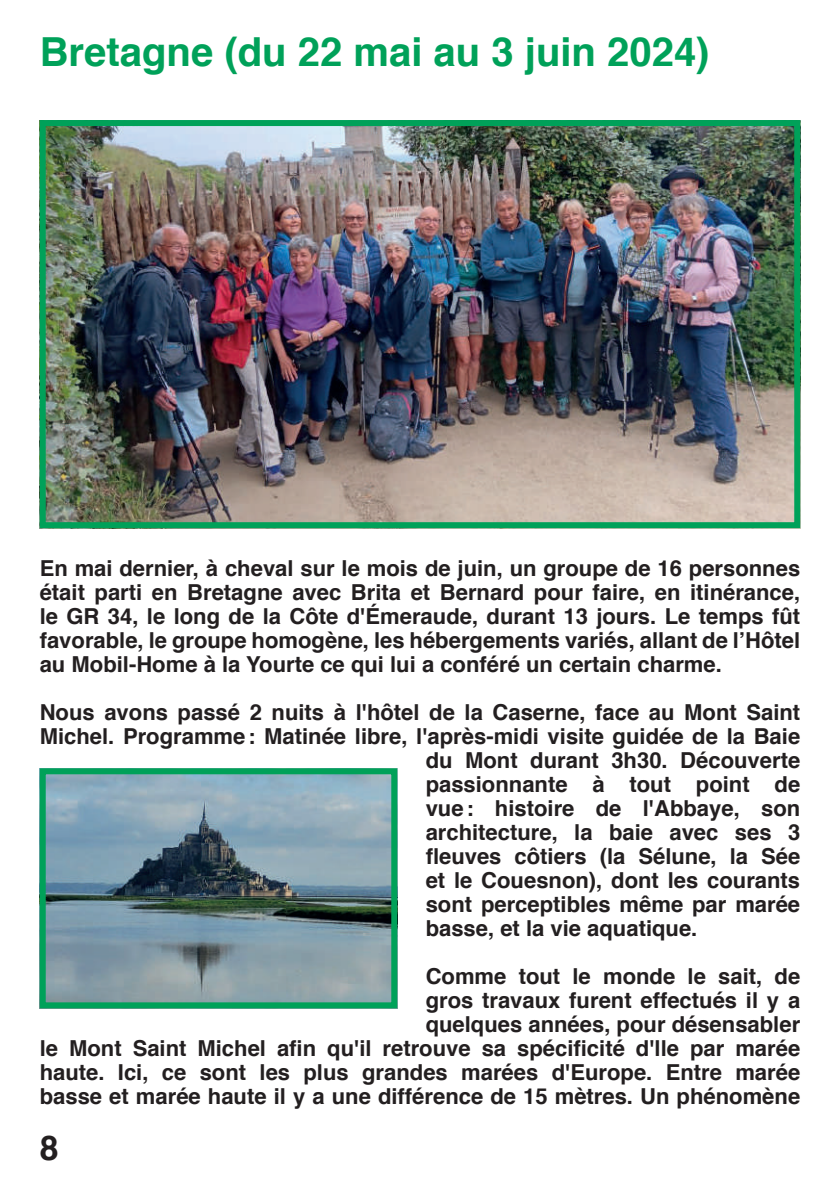
<style>
.page{position:relative;width:840px;height:1191px;background:#fff}
.page>*{position:absolute;margin:0;border:0;box-sizing:border-box;transform-origin:0 0}
.t1{font:700 40px "Helvetica";color:#00a159}
.t2{font:700 34px "Helvetica";color:#231f20}
.t3{font:700 22px/24px "Helvetica";color:#231f20;text-align:justify}
</style>
<div class="page">
<img style="left:47px;top:127px;width:745px;height:394px">
<div style="left:40px;top:120px;width:759px;height:408px;border:6px solid #00a159"></div>
<img style="left:47px;top:775px;width:343px;height:226px">
<div style="left:40px;top:768px;width:357px;height:240px;border:6px solid #00a159"></div>
<h1 class="t1" style="left:40px;top:20px;width:671px">Bretagne (du 22 mai au 3 juin 2024)</h1>
<p class="t3" style="left:40px;top:557px;width:761px">En mai dernier, à cheval sur le mois de juin, un groupe de 16 personnes était parti en Bretagne avec Brita et Bernard pour faire, en itinérance, le GR 34, le long de la Côte d'Émeraude, durant 13 jours. Le temps fût favorable, le groupe homogène, les hébergements variés, allant de l’Hôtel au Mobil-Home à la Yourte ce qui lui a conféré un certain charme.</p>
<p class="t3" style="left:40px;top:701px;width:761px">Nous avons passé 2 nuits à l'hôtel de la Caserne, face au Mont Saint</p>
<p class="t3" style="left:40px;top:725px;width:761px">Michel. Programme: Matinée libre, l'après-midi visite guidée de la Baie</p>
<p class="t3" style="left:425px;top:749px;width:376px">du Mont durant 3h30. Découverte</p>
<p class="t3" style="left:425px;top:773px;width:376px">passionnante à tout point de</p>
<p class="t3" style="left:425px;top:797px;width:376px">vue: histoire de l'Abbaye, son</p>
<p class="t3" style="left:425px;top:821px;width:376px">architecture, la baie avec ses 3</p>
<p class="t3" style="left:425px;top:845px;width:376px">fleuves côtiers (la Sélune, la Sée</p>
<p class="t3" style="left:425px;top:869px;width:376px">et le Couesnon), dont les courants</p>
<p class="t3" style="left:425px;top:893px;width:376px">sont perceptibles même par marée</p>
<p class="t3" style="left:425px;top:917px;width:273px">basse, et la vie aquatique.</p>
<p class="t3" style="left:40px;top:965px;width:761px;text-align:right">Comme tout le monde le sait, de<br>gros travaux furent effectués il y a<br>quelques années, pour désensabler<br>le Mont Saint Michel afin qu'il retrouve sa spécificité d'lle par marée haute. Ici, ce sont les plus grandes marées d'Europe. Entre marée basse et marée haute il y a une différence de 15 mètres. Un phénomène</p>
<h2 class="t2" style="left:40px;top:1120px;width:20px">8</h2>
</div>
